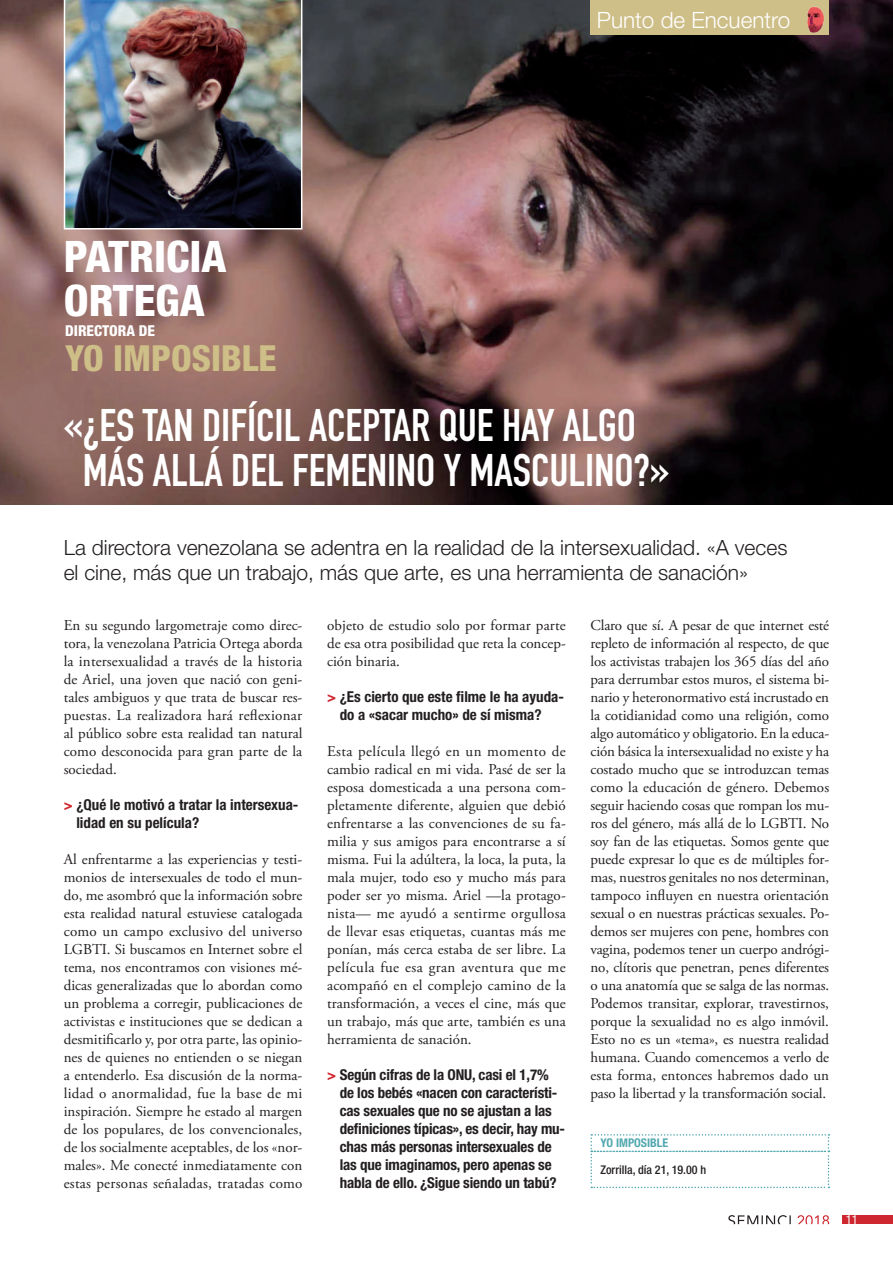
<style>
.page{position:relative;width:893px;height:1263px;background:#fff}
.page>*{position:absolute;margin:0;border:0;box-sizing:border-box;transform-origin:0 0}
.t1{font:45px/45px "DIN Engschrift Std";color:#fff}
.t2{font:800 condensed 43.5px/43.5px "Helvetica Neue LT Std";color:#fff}
.t3{font:800 condensed 36px "Helvetica Neue LT Std";color:#cebe87}
.t4{font:300 22.5px "Helvetica Neue LT Std";color:#fff}
.t5{font:300 21px/25.2px "Helvetica Neue LT Std";color:#231f20}
.t6{font:15px/18px "Adobe Garamond Pro";color:#231f20;text-align:justify}
.t7{font:700 condensed 15px/18px "Helvetica Neue LT Std";letter-spacing:-.01em;color:#231f20}
.t8{font:800 condensed 15px "Helvetica Neue LT Std";color:#fff}
.t9{font:condensed 12.75px "Helvetica Neue LT Std";color:#fff}
.t10{font:500 condensed 12px "Helvetica Neue LT Std";color:#231f20}
.t11{font:700 condensed 12px "Helvetica Neue LT Std";color:#52a8af}
.s1{color:#cf2730}
</style>
<div class="page">
<div style="left:843px;top:1215px;width:50px;height:9px;background:#cf2730"></div>
<svg style="left:798px;top:1215px;width:31px;height:9px"></svg>
<svg style="left:728px;top:1215px;width:63px;height:9px"></svg>
<img style="left:0;top:0;width:893px;height:504px">
<svg style="left:590px;top:1134px;width:239px;height:54px"></svg>
<div style="left:590px;top:0;width:239px;height:35px;background:#cebe87"></div>
<img style="left:801px;top:3px;width:29px;height:34px">
<img style="left:63px;top:0;width:240px;height:230px">
<h3 class="t4" style="left:597px;top:6px;width:195px">Punto de Encuentro</h3>
<h2 class="t2" style="left:64px;top:234px;width:164px">PATRICIA<br>ORTEGA</h2>
<p class="t8" style="left:65px;top:321px;width:91px">DIRECTORA DE</p>
<h3 class="t3" style="left:65px;top:336px;width:213px">YO IMPOSIBLE</h3>
<h1 class="t1" style="left:83px;top:403px;width:588px;text-indent:-19px">«¿ES TAN DIFÍCIL ACEPTAR QUE HAY ALGO<br>MÁS ALLÁ DEL FEMENINO Y MASCULINO?»</h1>
<h3 class="t5" style="left:64px;top:534px;width:725px">La directora venezolana se adentra en la realidad de la intersexualidad. «A veces el cine, más que un trabajo, más que arte, es una herramienta de sanación»</h3>
<p class="t6" style="left:64px;top:617px;width:240px">En su segundo largometraje como direc&shy;tora, la venezolana Patricia Ortega aborda la intersexualidad a través de la historia de Ariel, una joven que nació con geni&shy;tales ambiguos y que trata de buscar res&shy;puestas. La realizadora hará reflexionar al público sobre esta realidad tan natural como desconocida para gran parte de la sociedad.</p>
<p class="t7" style="left:76px;top:795px;width:224px;text-indent:-13px"><span class="s1">&gt;</span> ¿Qué le motivó a tratar la intersexua&shy;lidad en su película?</p>
<p class="t6" style="left:64px;top:851px;width:240px">Al enfrentarme a las experiencias y testi&shy;monios de intersexuales de todo el mun&shy;do, me asombró que la información sobre esta realidad natural estuviese catalogada como un campo exclusivo del universo LGBTI. Si buscamos en Internet sobre el tema, nos encontramos con visiones mé&shy;dicas generalizadas que lo abordan como un problema a corregir, publicaciones de activistas e instituciones que se dedican a desmitificarlo y, por otra parte, las opinio&shy;nes de quienes no entienden o se niegan a entenderlo. Esa discusión de la norma&shy;lidad o anormalidad, fue la base de mi inspiración. Siempre he estado al margen de los populares, de los convencionales, de los socialmente aceptables, de los «nor&shy;males». Me conecté inmediatamente con estas personas señaladas, tratadas como</p>
<p class="t6" style="left:327px;top:617px;width:240px">objeto de estudio solo por formar parte de esa otra posibilidad que reta la concep&shy;ción binaria.</p>
<p class="t7" style="left:340px;top:687px;width:226px;text-indent:-13px"><span class="s1">&gt;</span> ¿Es cierto que este filme le ha ayuda&shy;do a «sacar mucho» de sí misma?</p>
<p class="t6" style="left:327px;top:743px;width:240px">Esta película llegó en un momento de cambio radical en mi vida. Pasé de ser la esposa domesticada a una persona com&shy;pletamente diferente, alguien que debió enfrentarse a las convenciones de su fa&shy;milia y sus amigos para encontrarse a sí misma. Fui la adúltera, la loca, la puta, la mala mujer, todo eso y mucho más para poder ser yo misma. Ariel —la protago&shy;nista— me ayudó a sentirme orgullosa de llevar esas etiquetas, cuantas más me ponían, más cerca estaba de ser libre. La película fue esa gran aventura que me acompañó en el complejo camino de la transformación, a veces el cine, más que un trabajo, más que arte, también es una herramienta de sanación.</p>
<p class="t7" style="left:340px;top:1065px;width:227px;text-indent:-13px"><span class="s1">&gt;</span> Según cifras de la ONU, casi el 1,7% de los bebés «nacen con característi&shy;cas sexuales que no se ajustan a las definiciones típicas», es decir, hay mu&shy;chas más personas intersexuales de las que imaginamos, pero apenas se habla de ello. ¿Sigue siendo un tabú?</p>
<p class="t6" style="left:590px;top:617px;width:240px">Claro que sí. A pesar de que internet esté repleto de información al respecto, de que los activistas trabajen los 365 días del año para derrumbar estos muros, el sistema bi&shy;nario y heteronormativo está incrustado en la cotidianidad como una religión, como algo automático y obligatorio. En la educa&shy;ción básica la intersexualidad no existe y ha costado mucho que se introduzcan temas como la educación de género. Debemos seguir haciendo cosas que rompan los mu&shy;ros del género, más allá de lo LGBTI. No soy fan de las etiquetas. Somos gente que puede expresar lo que es de múltiples for&shy;mas, nuestros genitales no nos determinan, tampoco influyen en nuestra orientación sexual o en nuestras prácticas sexuales. Po&shy;demos ser mujeres con pene, hombres con vagina, podemos tener un cuerpo andrógi&shy;no, clítoris que penetran, penes diferentes o una anatomía que se salga de las normas.<br>Podemos transitar, explorar, travestirnos, porque la sexualidad no es algo inmóvil.<br>Esto no es un «tema», es nuestra realidad humana. Cuando comencemos a verlo de esta forma, entonces habremos dado un paso la libertad y la transformación social.</p>
<p class="t11" style="left:600px;top:1136px;width:69px">YO IMPOSIBLE</p>
<p class="t10" style="left:600px;top:1162px;width:107px">Zorrilla, día 21, 19.00 h</p>
<p class="t9" style="left:846px;top:1212px;width:14px">11</p>
</div>
